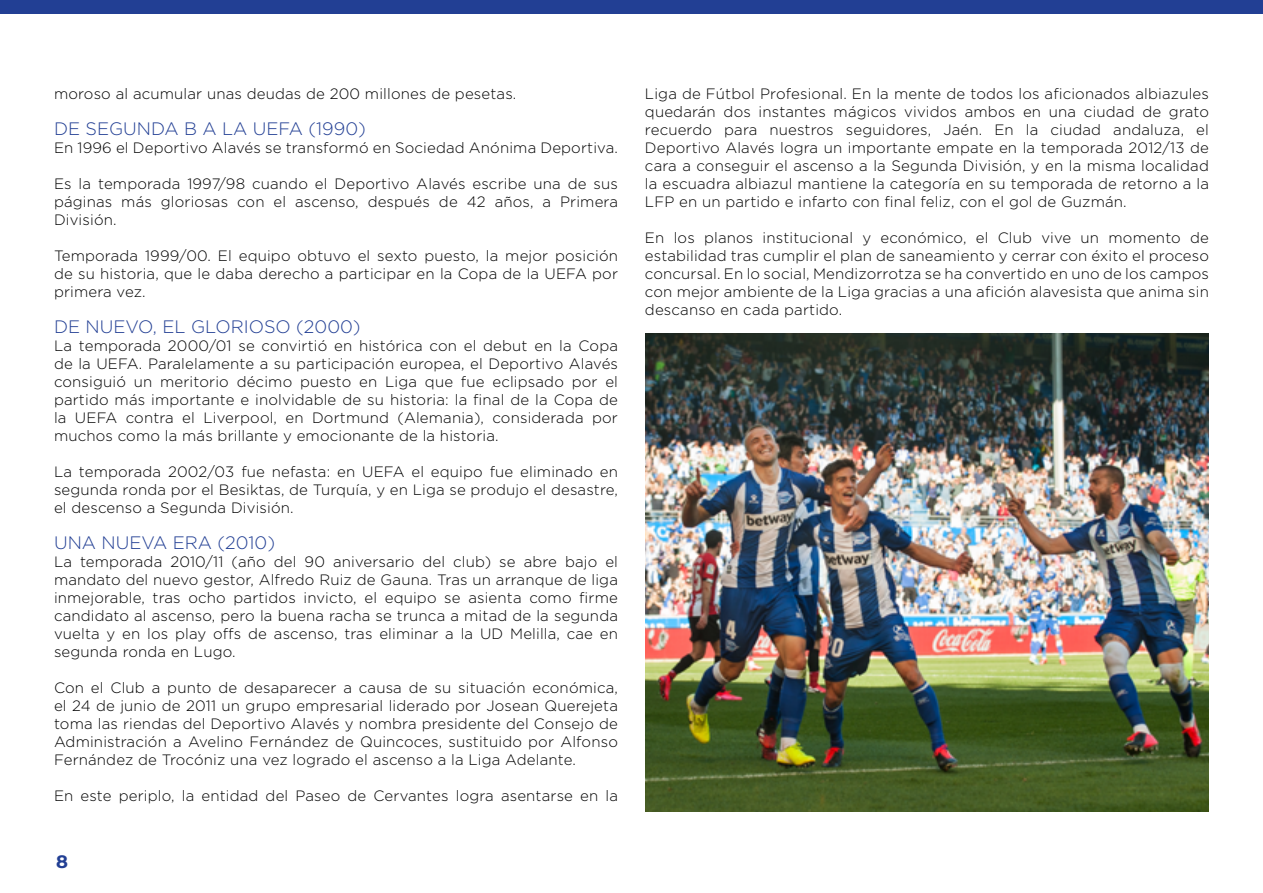
<style>
.page{position:relative;width:1263px;height:893px;background:#fff}
.page>*{position:absolute;margin:0;border:0;box-sizing:border-box;transform-origin:0 0}
.t1{font:300 18px "Gotham";color:#223f94}
.t2{font:700 18px "Montserrat";color:#223f94}
.t3{font:300 15px/18px "Gotham";letter-spacing:.01em;color:#000101;text-align:justify}
</style>
<div class="page">
<img style="left:645px;top:333px;width:564px;height:479px">
<div style="left:0;top:0;width:1263px;height:14px;background:#223f94"></div>
<p class="t3" style="left:54px;top:84px;width:464px">moroso al acumular unas deudas de 200 millones de pesetas.</p>
<p class="t1" style="left:54px;top:117px;width:313px">DE SEGUNDA B A LA UEFA (1990)</p>
<p class="t3" style="left:54px;top:138px;width:565px">En 1996 el Deportivo Alavés se transformó en Sociedad Anónima Deportiva.</p>
<p class="t3" style="left:54px;top:174px;width:565px">Es la temporada 1997/98 cuando el Deportivo Alavés escribe una de sus páginas más gloriosas con el ascenso, después de 42 años, a Primera División.</p>
<p class="t3" style="left:54px;top:246px;width:565px">Temporada 1999/00. El equipo obtuvo el sexto puesto, la mejor posición de su historia, que le daba derecho a participar en la Copa de la UEFA por primera vez.</p>
<p class="t1" style="left:54px;top:315px;width:308px">DE NUEVO, EL GLORIOSO (2000)</p>
<p class="t3" style="left:54px;top:336px;width:565px">La temporada 2000/01 se convirtió en histórica con el debut en la Copa de la UEFA. Paralelamente a su participación europea, el Deportivo Alavés consiguió un meritorio décimo puesto en Liga que fue eclipsado por el partido más importante e inolvidable de su historia: la final de la Copa de la UEFA contra el Liverpool, en Dortmund (Alemania), considerada por muchos como la más brillante y emocionante de la historia.</p>
<p class="t3" style="left:54px;top:462px;width:565px">La temporada 2002/03 fue nefasta: en UEFA el equipo fue eliminado en segunda ronda por el Besiktas, de Turquía, y en Liga se produjo el desastre, el descenso a Segunda División.</p>
<p class="t1" style="left:54px;top:531px;width:223px">UNA NUEVA ERA (2010)</p>
<p class="t3" style="left:54px;top:552px;width:565px">La temporada 2010/11 (año del 90 aniversario del club) se abre bajo el mandato del nuevo gestor, Alfredo Ruiz de Gauna. Tras un arranque de liga inmejorable, tras ocho partidos invicto, el equipo se asienta como firme candidato al ascenso, pero la buena racha se trunca a mitad de la segunda vuelta y en los play offs de ascenso, tras eliminar a la UD Melilla, cae en segunda ronda en Lugo.</p>
<p class="t3" style="left:54px;top:678px;width:565px">Con el Club a punto de desaparecer a causa de su situación económica, el 24 de junio de 2011 un grupo empresarial liderado por Josean Querejeta toma las riendas del Deportivo Alavés y nombra presidente del Consejo de Administración a Avelino Fernández de Quincoces, sustituido por Alfonso Fernández de Trocóniz una vez logrado el ascenso a la Liga Adelante.</p>
<p class="t3" style="left:54px;top:786px;width:565px">En este periplo, la entidad del Paseo de Cervantes logra asentarse en la</p>
<p class="t2" style="left:56px;top:848px;width:13px">8</p>
<p class="t3" style="left:645px;top:84px;width:565px">Liga de Fútbol Profesional. En la mente de todos los aficionados albiazules quedarán dos instantes mágicos vividos ambos en una ciudad de grato recuerdo para nuestros seguidores, Jaén. En la ciudad andaluza, el Deportivo Alavés logra un importante empate en la temporada 2012/13 de cara a conseguir el ascenso a la Segunda División, y en la misma localidad la escuadra albiazul mantiene la categoría en su temporada de retorno a la LFP en un partido e infarto con final feliz, con el gol de Guzmán.</p>
<p class="t3" style="left:645px;top:228px;width:565px">En los planos institucional y económico, el Club vive un momento de estabilidad tras cumplir el plan de saneamiento y cerrar con éxito el proceso concursal. En lo social, Mendizorrotza se ha convertido en uno de los campos con mejor ambiente de la Liga gracias a una afición alavesista que anima sin descanso en cada partido.</p>
</div>
